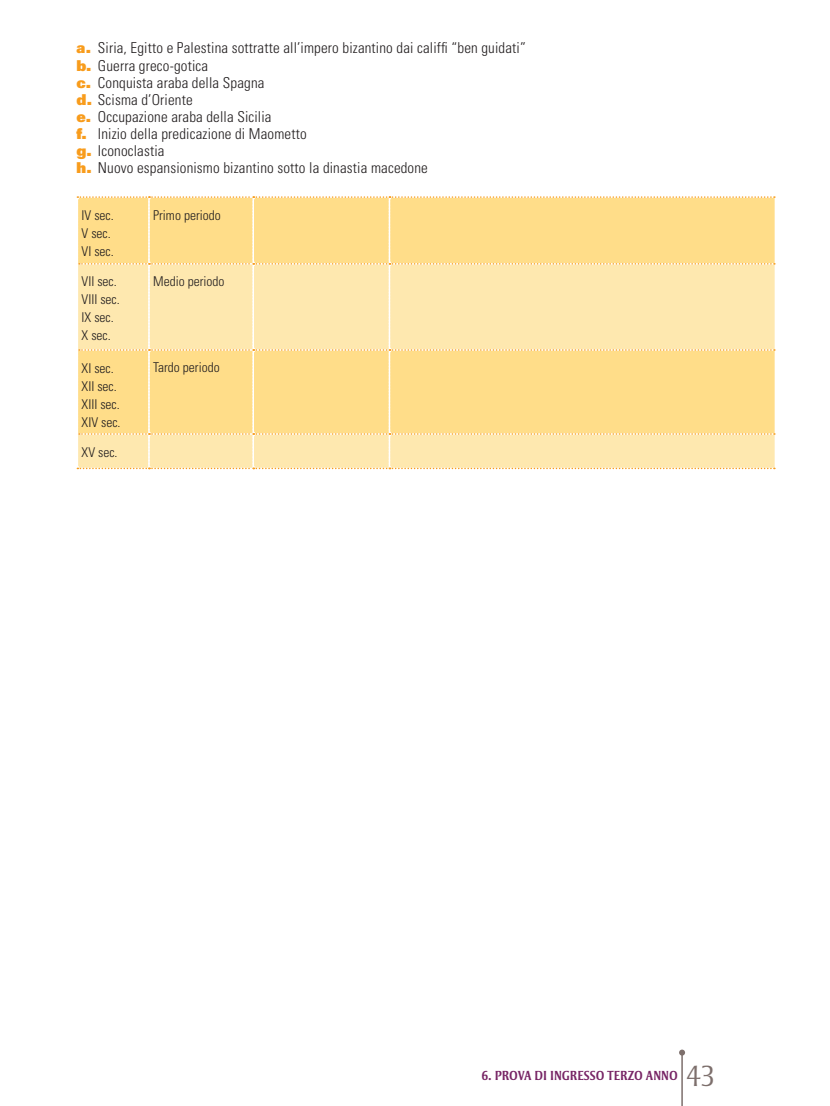
<style>
.page{position:relative;width:830px;height:1106px;background:#fff}
.page>*{position:absolute;margin:0;border:0;box-sizing:border-box;transform-origin:0 0}
.t1{font:300 30px "Strayhorn MT Std";color:#7d6f6c}
.t2{font:300 condensed 15px/17.1px "Univers LT Std";letter-spacing:.01em;color:#231f20}
.t3{font:300 condensed 13.5px/18px "Univers LT Std";color:#231f20}
.t4{font:700 13.5px "Strayhorn MT Std";color:#772565;scale:.9 1}
.s1{font-family:"Univers LT Std X Black";font-weight:400;font-stretch:normal;color:#f89c1c}
</style>
<div class="page">
<hr style="left:681px;top:1052px;width:1px;height:54px;background:#7d6f6c">
<svg style="left:679px;top:1049px;width:5px;height:6px"></svg>
<svg style="left:77px;top:196px;width:697px;height:273px;background:#fee19b"></svg>
<p class="t2" style="left:77px;top:40px;width:450px"><span class="s1">a.</span> Siria, Egitto e Palestina sottratte all’impero bizantino dai califfi “ben guidati” <span class="s1">b.</span> Guerra greco-gotica<br><span class="s1">c.</span> Conquista araba della Spagna<br><span class="s1">d.</span> Scisma d’Oriente<br><span class="s1">e.</span> Occupazione araba della Sicilia<br><span class="s1">f.</span> Inizio della predicazione di Maometto<br><span class="s1">g.</span> Iconoclastia<br><span class="s1">h.</span> Nuovo espansionismo bizantino sotto la dinastia macedone</p>
<p class="t3" style="left:82px;top:206px;width:34px">IV sec.<br>V sec.<br>VI sec.</p>
<p class="t3" style="left:153px;top:206px;width:69px">Primo periodo</p>
<p class="t3" style="left:82px;top:273px;width:40px">VII sec.<br>VIII sec.<br>IX sec.<br>X sec.</p>
<p class="t3" style="left:153px;top:272px;width:73px">Medio periodo</p>
<p class="t3" style="left:82px;top:359px;width:40px">XI sec.<br>XII sec.<br>XIII sec.<br>XIV sec.</p>
<p class="t3" style="left:153px;top:359px;width:68px">Tardo periodo</p>
<p class="t3" style="left:82px;top:443px;width:37px">XV sec.</p>
<p class="t4" style="left:481px;top:1067px;width:219px">6. PROVA DI INGRESSO TERZO ANNO</p>
<h1 class="t1" style="left:686px;top:1059px;width:29px">43</h1>
</div>
